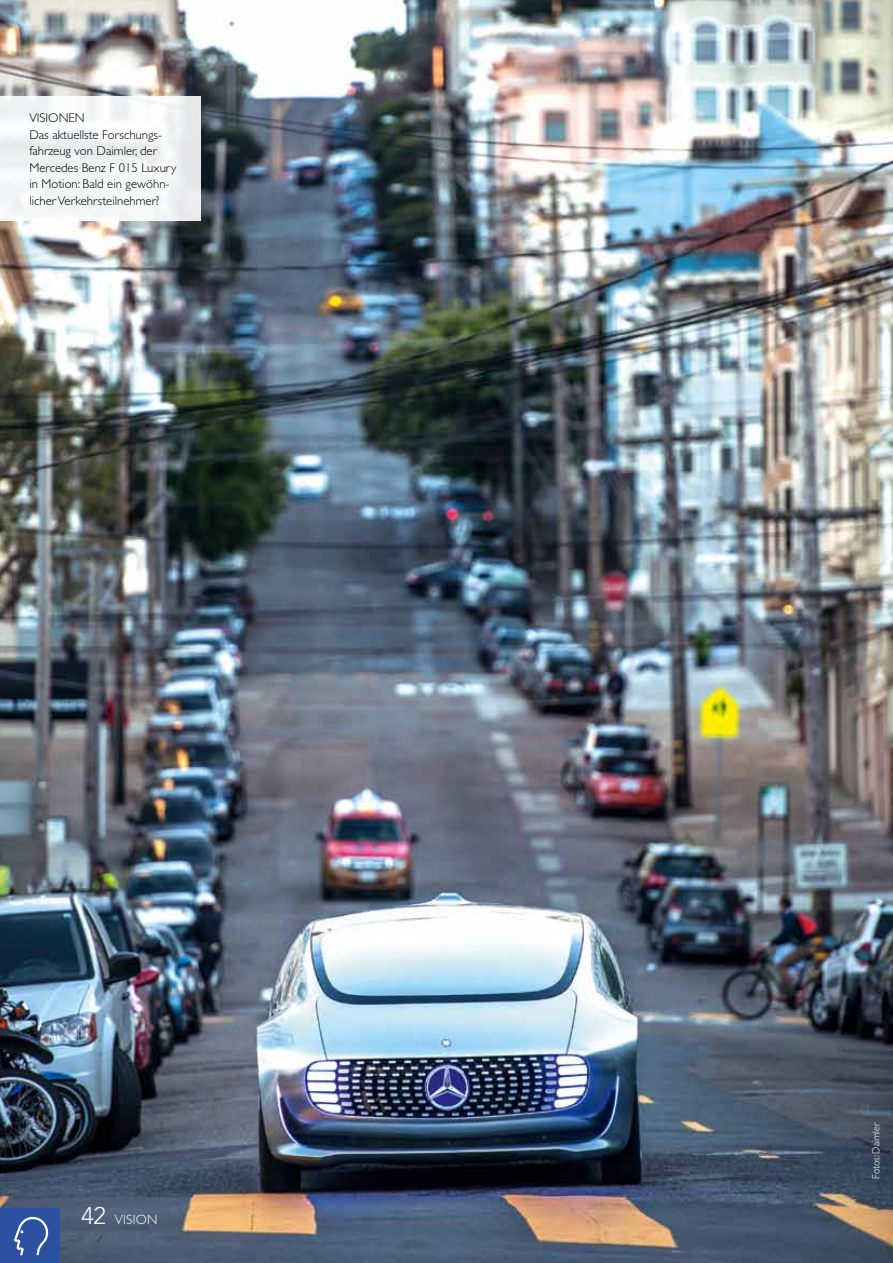
<style>
.page{position:relative;width:893px;height:1263px;background:#fff}
.page>*{position:absolute;margin:0;border:0;box-sizing:border-box;transform-origin:0 0}
.t1{font:300 13.5px "Gill Sans";letter-spacing:.02em;color:#fff}
.t2{font:300 12.75px/16.5px "Gill Sans";color:#000}
.t3{font:300 10.5px "Gill Sans";color:#fff;scale:.93 1}
.s1{font-family:"Avenir";font-size:24px}
</style>
<div class="page">
<img style="left:0;top:0;width:893px;height:1263px">
<div style="left:0;top:96px;width:200px;height:125px;background:#f2f5f6"></div>
<div style="left:0;top:1209px;width:60px;height:54px;background:#2c51a0"></div>
<svg style="left:14px;top:1217px;width:34px;height:38px"></svg>
<p class="t2" style="left:29px;top:110px;width:15px">VISION</p>
<p class="t2" style="left:29px;top:110px;width:148px;text-indent:39px">EN<br>Das aktuellste Forschungs&shy;fahrzeug von Daimler, der<br>Mercedes Benz F 015 Luxury in Motion: Bald ein gewöhn&shy;licher Verkehrsteilnehmer?</p>
<p class="t1" style="left:82px;top:1212px;width:78px"><span class="s1">42</span> Vision</p>
<p class="t3" style="left:870px;top:1178px;width:62px;rotate:-90deg">Fotos: Daimler</p>
</div>
